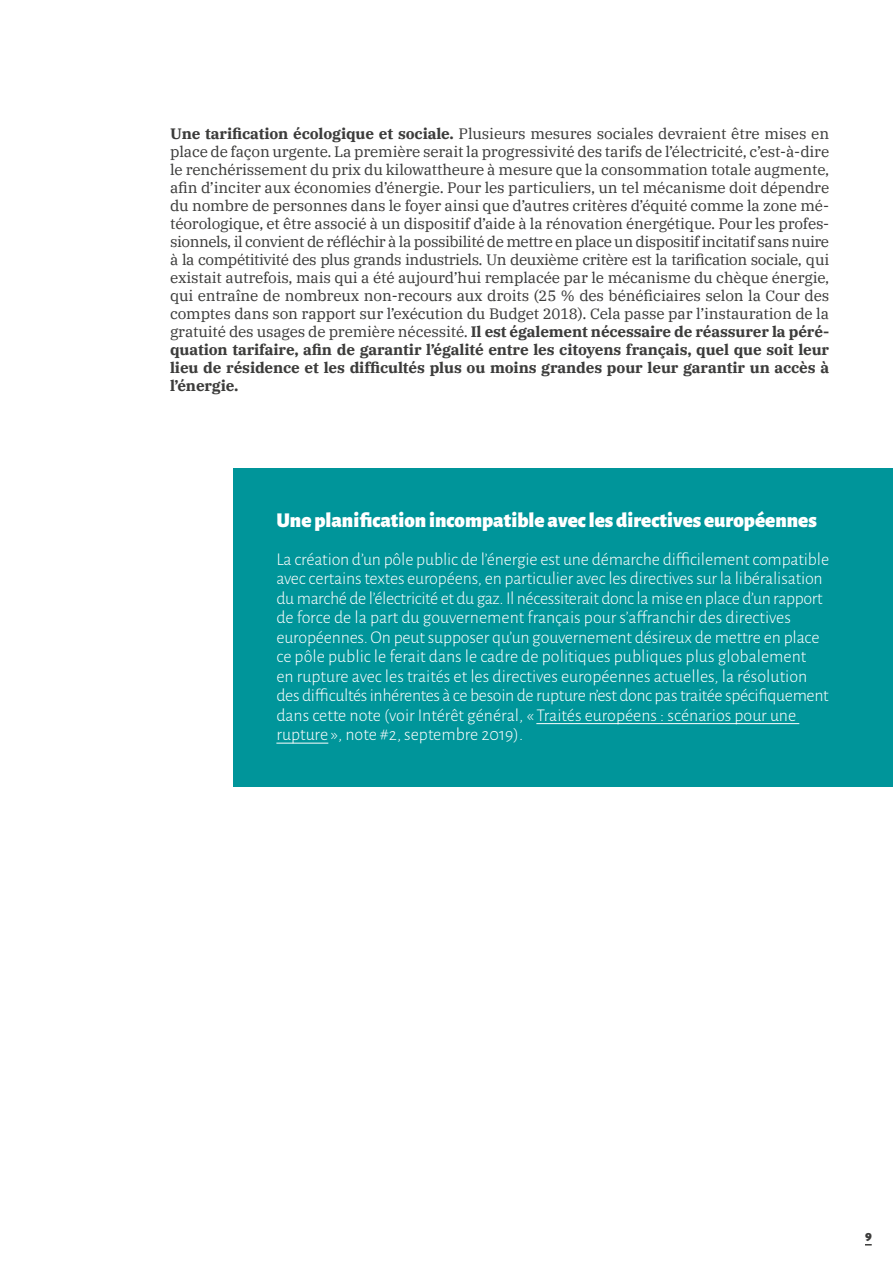
<style>
.page{position:relative;width:893px;height:1263px;background:#fff}
.page>*{position:absolute;margin:0;border:0;box-sizing:border-box;transform-origin:0 0}
.t1{font:900 21px "Alegreya Sans";color:#fff}
.Encadré{font:300 18px/19.5px "Alegreya Sans";letter-spacing:-.01em;color:#fff}
.CorpsDe_Texte{font:15px/18px "IBM Plex Serif";letter-spacing:-.01em;color:#3c3c3b;text-align:justify}
.t2{font:900 13.5px "Alegreya Sans SC";color:#3c3c3b}
.s1{font-weight:700}
</style>
<div class="page">
<div style="left:234px;top:468px;width:659px;height:319px;background:#00959a"></div>
<hr style="left:536px;top:723px;width:263px;height:1px;background:#fff">
<hr style="left:276px;top:743px;width:52px;height:1px;background:#fff">
<p class="CorpsDe_Texte" style="left:170px;top:124px;width:661px"><span class="s1">Une tarification écologique et sociale.</span> Plusieurs mesures sociales devraient être mises en place de façon urgente. La première serait la progressivité des tarifs de l’électricité, c’est-à-dire le renchérissement du prix du kilowattheure à mesure que la consommation totale augmente, afin d’inciter aux économies d’énergie. Pour les particuliers, un tel mécanisme doit dépendre du nombre de personnes dans le foyer ainsi que d’autres critères d’équité comme la zone mé&shy;téorologique, et être associé à un dispositif d’aide à la rénovation énergétique. Pour les profes&shy;sionnels, il convient de réfléchir à la possibilité de mettre en place un dispositif incitatif sans nuire à la compétitivité des plus grands industriels. Un deuxième critère est la tarification sociale, qui existait autrefois, mais qui a été aujourd’hui remplacée par le mécanisme du chèque énergie, qui entraîne de nombreux non-recours aux droits (25 % des bénéficiaires selon la Cour des comptes dans son rapport sur l’exécution du Budget 2018). Cela passe par l’instauration de la gratuité des usages de première nécessité. <span class="s1">Il est également nécessaire de réassurer la péré&shy;quation tarifaire, afin de garantir l’égalité entre les citoyens français, quel que soit leur lieu de résidence et les difficultés plus ou moins grandes pour leur garantir un accès à l’énergie.</span></p>
<p class="t1" style="left:276px;top:503px;width:542px">Une planification incompatible avec les directives européennes</p>
<p class="Encadré" style="left:276px;top:548px;width:554px">La création d’un pôle public de l’énergie est une démarche difficilement compatible avec certains textes européens, en particulier avec les directives sur la libéralisation du marché de l’électricité et du gaz. Il nécessiterait donc la mise en place d’un rapport de force de la part du gouvernement français pour s’affranchir des directives européennes. On peut supposer qu’un gouvernement désireux de mettre en place ce pôle public le ferait dans le cadre de politiques publiques plus globalement<br>en rupture avec les traités et les directives européennes actuelles, la résolution des difficultés inhérentes à ce besoin de rupture n’est donc pas traitée spécifiquement dans cette note (voir Intérêt général, « Traités européens : scénarios pour une rupture », note #2, septembre 2019).</p>
<p class="t2" style="left:865px;top:1224px;width:8px">9</p>
</div>
